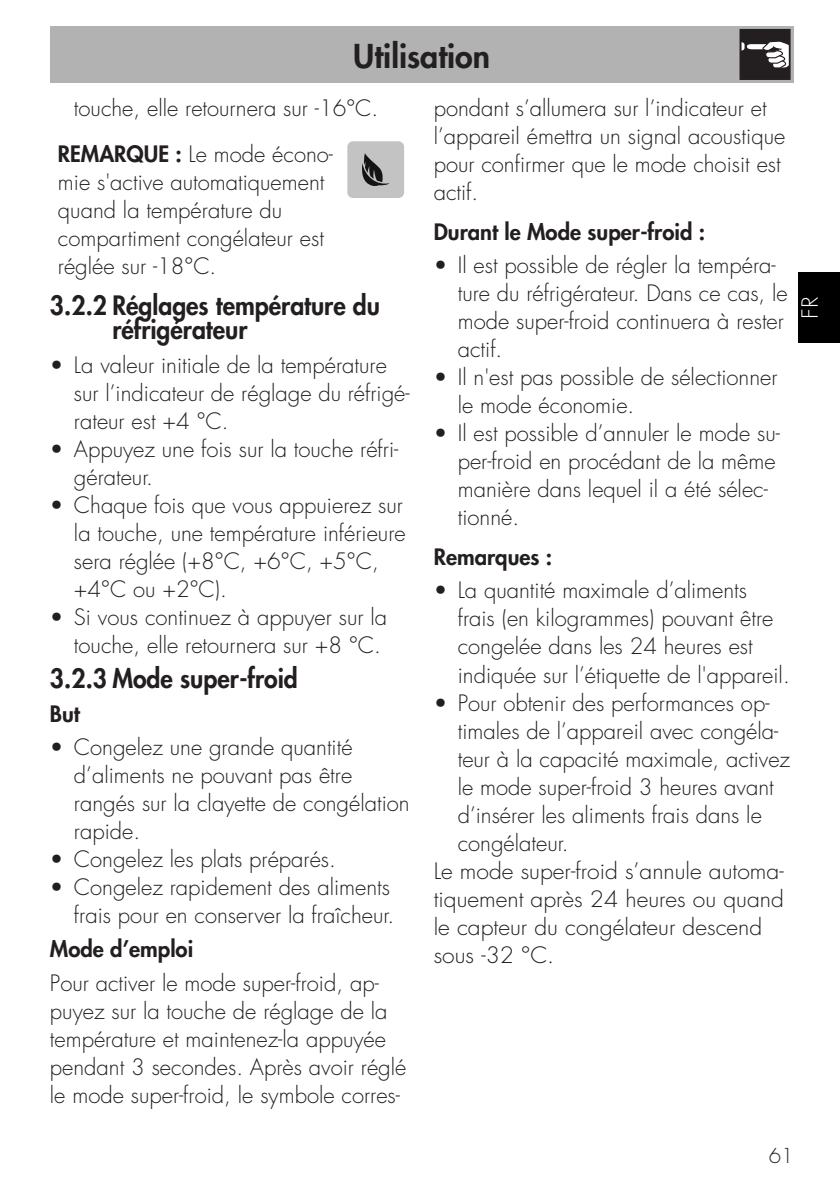
<style>
.page{position:relative;width:840px;height:1191px;background:#fff}
.page>*{position:absolute;margin:0;border:0;box-sizing:border-box;transform-origin:0 0}
.t1{font:800 32px "Futura Std";color:#231f20}
.t2{font:800 26px/24px "Futura Std";color:#231f20;scale:.95 1}
.t3{font:300 22px/28px "Futura Std";color:#231f20}
.t4{font:300 22px/28px "Futura Std";color:#231f20;scale:1.04 1}
.t5{font:800 22px "Futura Std";color:#231f20}
.t6{font:300 21.6px "Futura Std";color:#fff;scale:1.11 1}
.t7{font:300 20px "Futura Std";color:#231f20}
.s1{font-weight:800}
</style>
<div class="page">
<div style="left:797px;top:272px;width:42px;height:70px;background:#000"></div>
<div style="left:347px;top:141px;width:57px;height:57px;background:#c3c3c3;border-radius:6px"></div>
<svg style="left:362px;top:153px;width:27px;height:33px"></svg>
<div style="left:50px;top:26px;width:743px;height:57px;background:#b2b2b2"></div>
<svg style="left:739px;top:29px;width:51px;height:51px;background:#4f4c4c"></svg>
<p class="t1" style="left:353px;top:36px;width:138px">Utilisation</p>
<p class="t3" style="left:74px;top:95px;width:305px">touche, elle retournera sur -16°C.</p>
<p class="t3" style="left:58px;top:140px;width:276px"><span class="s1">REMARQUE :</span> Le mode écono&shy;mie s'active automatiquement quand la température du compartiment congélateur est réglée sur -18°C.</p>
<p class="t2" style="left:112px;top:293px;width:283px;text-indent:-62px">3.2.2 Réglages température du réfrigérateur</p>
<p class="t3" style="left:74px;top:351px;width:337px;text-indent:-24px">• La valeur initiale de la température sur l’indicateur de réglage du réfrigé&shy;rateur est +4 °C.</p>
<p class="t3" style="left:74px;top:435px;width:326px;text-indent:-24px">• Appuyez une fois sur la touche réfri&shy;gérateur.</p>
<p class="t3" style="left:74px;top:491px;width:333px;text-indent:-24px">• Chaque fois que vous appuierez sur la touche, une température inférieure sera réglée (+8°C, +6°C, +5°C, +4°C ou +2°C).</p>
<p class="t3" style="left:50px;top:603px;width:338px;text-align:right">• Si vous continuez à appuyer sur la touche, elle retournera sur +8 °C.</p>
<p class="t2" style="left:50px;top:666px;width:262px">3.2.3 Mode super-froid</p>
<p class="t5" style="left:50px;top:699px;width:31px">But</p>
<p class="t3" style="left:74px;top:734px;width:337px;text-indent:-24px">• Congelez une grande quantité d’aliments ne pouvant pas être rangés sur la clayette de congélation rapide.</p>
<p class="t3" style="left:50px;top:846px;width:287px">• Congelez les plats préparés.</p>
<p class="t3" style="left:50px;top:874px;width:345px;text-align:right">• Congelez rapidement des aliments frais pour en conserver la fraîcheur.</p>
<p class="t5" style="left:50px;top:935px;width:145px">Mode d’emploi</p>
<p class="t3" style="left:50px;top:969px;width:358px">Pour activer le mode super-froid, ap&shy;puyez sur la touche de réglage de la température et maintenez-la appuyée pendant 3 secondes. Après avoir réglé le mode super-froid, le symbole corres-</p>
<p class="t3" style="left:433px;top:95px;width:353px">pondant s’allumera sur l’indicateur et l’appareil émettra un signal acoustique pour confirmer que le mode choisit est actif.</p>
<p class="t5" style="left:433px;top:218px;width:273px">Durant le Mode super-froid :</p>
<p class="t3" style="left:457px;top:252px;width:331px;text-indent:-24px">• Il est possible de régler la tempéra&shy;ture du réfrigérateur. Dans ce cas, le mode super-froid continuera à rester actif.</p>
<p class="t3" style="left:457px;top:364px;width:321px;text-indent:-24px">• Il n'est pas possible de sélectionner le mode économie.</p>
<p class="t3" style="left:457px;top:420px;width:323px;text-indent:-24px">• Il est possible d’annuler le mode su&shy;per-froid en procédant de la même manière dans lequel il a été sélec&shy;tionné.</p>
<p class="t5" style="left:433px;top:543px;width:120px">Remarques :</p>
<p class="t3" style="left:457px;top:577px;width:333px;text-indent:-24px">• La quantité maximale d’aliments<br>frais (en kilogrammes) pouvant être congelée dans les 24 heures est indiquée sur l’étiquette de l'appareil.</p>
<p class="t3" style="left:457px;top:689px;width:334px;text-indent:-24px">• Pour obtenir des performances op&shy;timales de l’appareil avec congéla&shy;teur à la capacité maximale, activez le mode super-froid 3 heures avant d’insérer les aliments frais dans le congélateur.</p>
<p class="t4" style="left:433px;top:857px;width:338px">Le mode super-froid s’annule automa&shy;tiquement après 24 heures ou quand le capteur du congélateur descend sous -32 °C.</p>
<p class="t6" style="left:796px;top:318px;width:22px;rotate:-90deg">FR</p>
<p class="t7" style="left:768px;top:1143px;width:26px">61</p>
</div>
